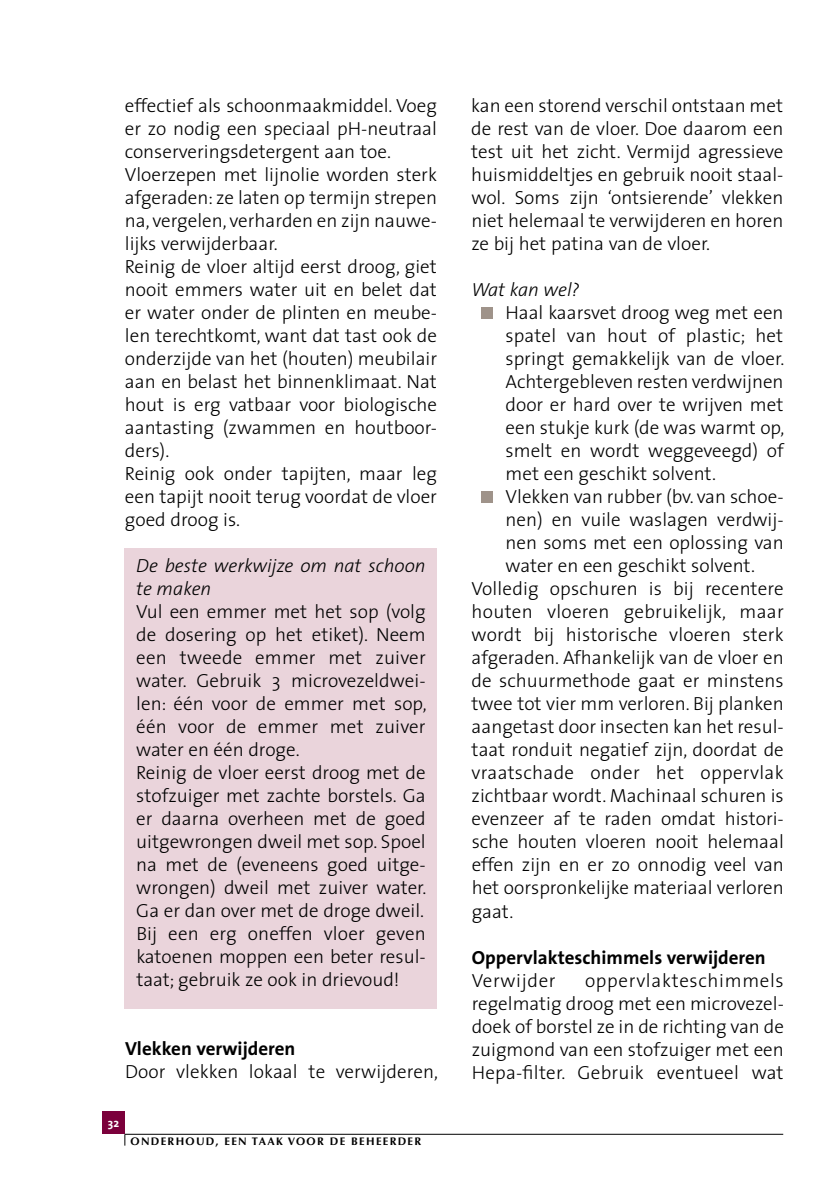
<style>
.page{position:relative;width:840px;height:1191px;background:#fff}
.page>*{position:absolute;margin:0;border:0;box-sizing:border-box;transform-origin:0 0}
.t1{font:300 19px/23px "The Sans";color:#000}
.t2{font:700 19px "The Sans";color:#000}
.t3{font:italic 300 19px/23px "The Sans";color:#000}
.t4{font:300 19px "The Sans";letter-spacing:.035em;color:#000}
.t5{font:700 12px "The Sans";color:#fff}
.t6{font:700 11px "Optima";letter-spacing:.12em;color:#000}
</style>
<div class="page">
<div style="left:125px;top:549px;width:312px;height:460px;background:#ead4db"></div>
<div style="left:102px;top:1111px;width:23px;height:23px;background:#7b003b"></div>
<div style="left:481px;top:307px;width:11px;height:11px;background:#9f938a"></div>
<div style="left:481px;top:491px;width:11px;height:12px;background:#9f938a"></div>
<hr style="left:125px;top:1134px;width:657px;height:1px;background:#000">
<p class="t1" style="left:125px;top:93px;width:313px">effectief als schoonmaakmiddel. Voeg er zo nodig een speciaal pH-neutraal conserveringsdetergent aan toe.<br>Vloerzepen met lijnolie worden sterk afgeraden: ze laten op termijn strepen na, vergelen, verharden en zijn nauwe&shy;lijks verwijderbaar.<br>Reinig de vloer altijd eerst droog, giet nooit emmers water uit en belet dat er water onder de plinten en meube&shy;len terechtkomt, want dat tast ook de onderzijde van het (houten) meubilair aan en belast het binnenklimaat. Nat hout is erg vatbaar voor biologische aantasting (zwammen en houtboor&shy;ders).<br>Reinig ook onder tapijten, maar leg een tapijt nooit terug voordat de vloer goed droog is.</p>
<p class="t3" style="left:136px;top:553px;width:291px">De beste werkwijze om nat schoon te maken</p>
<p class="t1" style="left:136px;top:599px;width:292px">Vul een emmer met het sop (volg de dosering op het etiket). Neem een tweede emmer met zuiver water. Gebruik 3 microvezeldwei&shy;len: één voor de emmer met sop, één voor de emmer met zuiver water en één droge.<br>Reinig de vloer eerst droog met de stofzuiger met zachte borstels. Ga er daarna overheen met de goed uitgewrongen dweil met sop. Spoel na met de (eveneens goed uitge&shy;wrongen) dweil met zuiver water.<br>Ga er dan over met de droge dweil.<br>Bij een erg oneffen vloer geven katoenen moppen een beter resul&shy;taat; gebruik ze ook in drievoud!</p>
<p class="t2" style="left:125px;top:1033px;width:172px">Vlekken verwijderen</p>
<p class="t1" style="left:125px;top:1059px;width:314px">Door vlekken lokaal te verwijderen,</p>
<p class="t5" style="left:108px;top:1112px;width:13px">32</p>
<p class="t6" style="left:130px;top:1135px;width:292px">ONDERHOUD, EEN TAAK VOOR DE BEHEERDER</p>
<p class="t1" style="left:471px;top:93px;width:313px;text-align:justify">kan een storend verschil ontstaan met de rest van de vloer. Doe daarom een test uit het zicht. Vermijd agressieve huismiddeltjes en gebruik nooit staal&shy;wol. Soms zijn ‘ontsierende’ vlekken niet helemaal te verwijderen en horen ze bij het patina van de vloer.</p>
<p class="t3" style="left:471px;top:277px;width:110px">Wat kan wel?</p>
<p class="t1" style="left:505px;top:300px;width:279px">Haal kaarsvet droog weg met een</p>
<p class="t1" style="left:505px;top:323px;width:279px">spatel van hout of plastic; het</p>
<p class="t1" style="left:505px;top:346px;width:280px">springt gemakkelijk van de vloer.</p>
<p class="t1" style="left:505px;top:369px;width:279px">Achtergebleven resten verdwijnen</p>
<p class="t1" style="left:505px;top:392px;width:279px">door er hard over te wrijven met</p>
<p class="t1" style="left:505px;top:415px;width:280px">een stukje kurk (de was warmt op,</p>
<p class="t1" style="left:505px;top:438px;width:279px">smelt en wordt weggeveegd) of</p>
<p class="t1" style="left:505px;top:461px;width:212px">met een geschikt solvent.</p>
<p class="t1" style="left:505px;top:484px;width:279px">Vlekken van rubber (bv. van schoe-</p>
<p class="t1" style="left:505px;top:507px;width:279px">nen) en vuile waslagen verdwij-</p>
<p class="t1" style="left:505px;top:530px;width:279px">nen soms met een oplossing van</p>
<p class="t1" style="left:505px;top:553px;width:251px">water en een geschikt solvent.</p>
<p class="t1" style="left:471px;top:577px;width:313px">Volledig opschuren is bij recentere</p>
<p class="t1" style="left:471px;top:600px;width:313px">houten vloeren gebruikelijk, maar</p>
<p class="t1" style="left:471px;top:623px;width:313px">wordt bij historische vloeren sterk</p>
<p class="t1" style="left:471px;top:646px;width:313px">afgeraden. Afhankelijk van de vloer en</p>
<p class="t1" style="left:471px;top:669px;width:313px">de schuurmethode gaat er minstens</p>
<p class="t1" style="left:471px;top:692px;width:313px">twee tot vier mm verloren. Bij planken</p>
<p class="t1" style="left:471px;top:715px;width:313px">aangetast door insecten kan het resul-</p>
<p class="t1" style="left:471px;top:738px;width:313px">taat ronduit negatief zijn, doordat de</p>
<p class="t1" style="left:471px;top:761px;width:313px">vraatschade onder het oppervlak</p>
<p class="t1" style="left:471px;top:784px;width:313px">zichtbaar wordt. Machinaal schuren is</p>
<p class="t1" style="left:471px;top:807px;width:313px">evenzeer af te raden omdat histori-</p>
<p class="t1" style="left:471px;top:830px;width:313px">sche houten vloeren nooit helemaal</p>
<p class="t1" style="left:471px;top:853px;width:313px">effen zijn en er zo onnodig veel van</p>
<p class="t1" style="left:471px;top:876px;width:313px">het oorspronkelijke materiaal verloren</p>
<p class="t1" style="left:471px;top:899px;width:43px">gaat.</p>
<p class="t2" style="left:471px;top:941px;width:295px">Oppervlakteschimmels verwijderen</p>
<p class="t4" style="left:471px;top:964px;width:85px">Verwijder</p>
<p class="t1" style="left:471px;top:968px;width:313px;text-align:justify;text-indent:113px">oppervlakteschimmels regelmatig droog met een microvezel&shy;doek of borstel ze in de richting van de zuigmond van een stofzuiger met een Hepa-filter. Gebruik eventueel wat</p>
</div>
